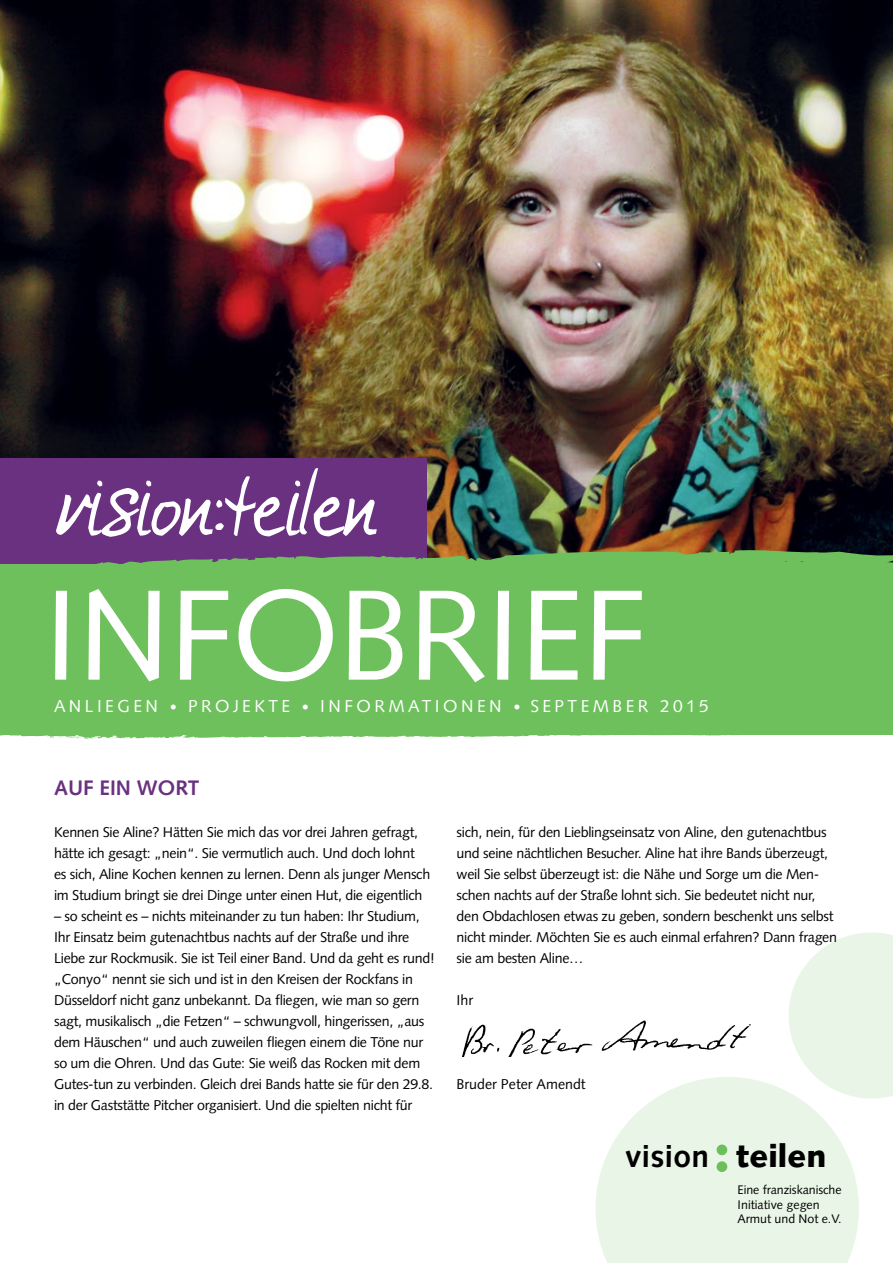
<style>
.page{position:relative;width:893px;height:1263px;background:#fff}
.page>*{position:absolute;margin:0;border:0;box-sizing:border-box;transform-origin:0 0}
.t1{font:128.4px "Syntax LT Std";letter-spacing:-.01em;color:#fff}
.t2{font:103.35px "Comeunto Me";color:#fff}
.t3{font:700 31.8px "Syntax";letter-spacing:.005em;color:#000}
.t4{font:700 21px "Syntax LT Std";color:#69317f}
.t5{font:17.25px "Syntax LT Std";letter-spacing:.2em;color:#fff}
.t6{font:14.25px/21px "Syntax LT Std";letter-spacing:-.02em;color:#000}
.t7{font:14.25px "Syntax LT Std";color:#000}
.t8{font:12.45px/14.4px "Syntax";letter-spacing:-.005em;color:#000}
.s1{font-size:14.4px}
.s2{font-weight:900}
</style>
<div class="page">
<img style="left:0;top:0;width:893px;height:549px">
<svg style="left:595px;top:1077px;width:264px;height:186px;background:#ebf6e9"></svg>
<svg style="left:789px;top:932px;width:104px;height:166px"></svg>
<svg style="left:0;top:735px;width:736px;height:4px"></svg>
<div style="left:0;top:458px;width:427px;height:127px;background:#69317f"></div>
<div style="left:0;top:564px;width:893px;height:171px;background:#6ec05d"></div>
<svg style="left:88px;top:549px;width:805px;height:15px"></svg>
<div style="left:717px;top:1144px;width:10px;height:11px;background:#6cbf5b;border-radius:50%"></div>
<div style="left:717px;top:1161px;width:10px;height:11px;background:#6cbf5b;border-radius:50%"></div>
<img style="left:462px;top:1020px;width:289px;height:36px">
<p class="t2" style="left:55px;top:445px;width:322px">vision:teilen</p>
<p class="t1" style="left:43px;top:559px;width:605px">INFOBRIEF</p>
<p class="t5" style="left:54px;top:695px;width:656px">ANLIEGEN <span class="s1">•</span> PROJEKTE <span class="s1">•</span> INFORMATIONEN <span class="s1">•</span> SEPTEMBER 2015</p>
<p class="t4" style="left:54px;top:776px;width:147px">AUF EIN WORT</p>
<p class="t6" style="left:54px;top:822px;width:378px">Kennen Sie Aline? Hätten Sie mich das vor drei Jahren gefragt, hätte ich gesagt: „nein“. Sie vermutlich auch. Und doch lohnt es sich, Aline Kochen kennen zu lernen. Denn als junger Mensch im Studium bringt sie drei Dinge unter einen Hut, die eigentlich</p>
<p class="t6" style="left:54px;top:906px;width:382px">– so scheint es – nichts miteinander zu tun haben: Ihr Studium, Ihr Einsatz beim gutenachtbus nachts auf der Straße und ihre Liebe zur Rockmusik. Sie ist Teil einer Band. Und da geht es rund! „Conyo“ nennt sie sich und ist in den Kreisen der Rockfans in Düsseldorf nicht ganz unbekannt. Da fliegen, wie man so gern sagt, musikalisch „die Fetzen“ – schwungvoll, hingerissen, „aus dem Häuschen“ und auch zuweilen fliegen einem die Töne nur so um die Ohren. Und das Gute: Sie weiß das Rocken mit dem Gutes-tun zu verbinden. Gleich drei Bands hatte sie für den 29.8. in der Gaststätte Pitcher organisiert. Und die spielten nicht für</p>
<p class="t6" style="left:457px;top:822px;width:382px">sich, nein, für den Lieblingseinsatz von Aline, den gutenachtbus und seine nächtlichen Besucher. Aline hat ihre Bands überzeugt, weil Sie selbst überzeugt ist: die Nähe und Sorge um die Men&shy;schen nachts auf der Straße lohnt sich. Sie bedeutet nicht nur, den Obdachlosen etwas zu geben, sondern beschenkt uns selbst nicht minder. Möchten Sie es auch einmal erfahren? Dann fragen sie am besten Aline…</p>
<p class="t6" style="left:457px;top:990px;width:18px">Ihr</p>
<p class="t7" style="left:457px;top:1076px;width:131px">Bruder Peter Amendt</p>
<p class="t3" style="left:625px;top:1137px;width:203px">vision <span class="s2">teilen</span></p>
<p class="t8" style="left:738px;top:1183px;width:106px">Eine franziskanische<br>Initiative gegen<br>Armut und Not e.V.</p>
</div>
